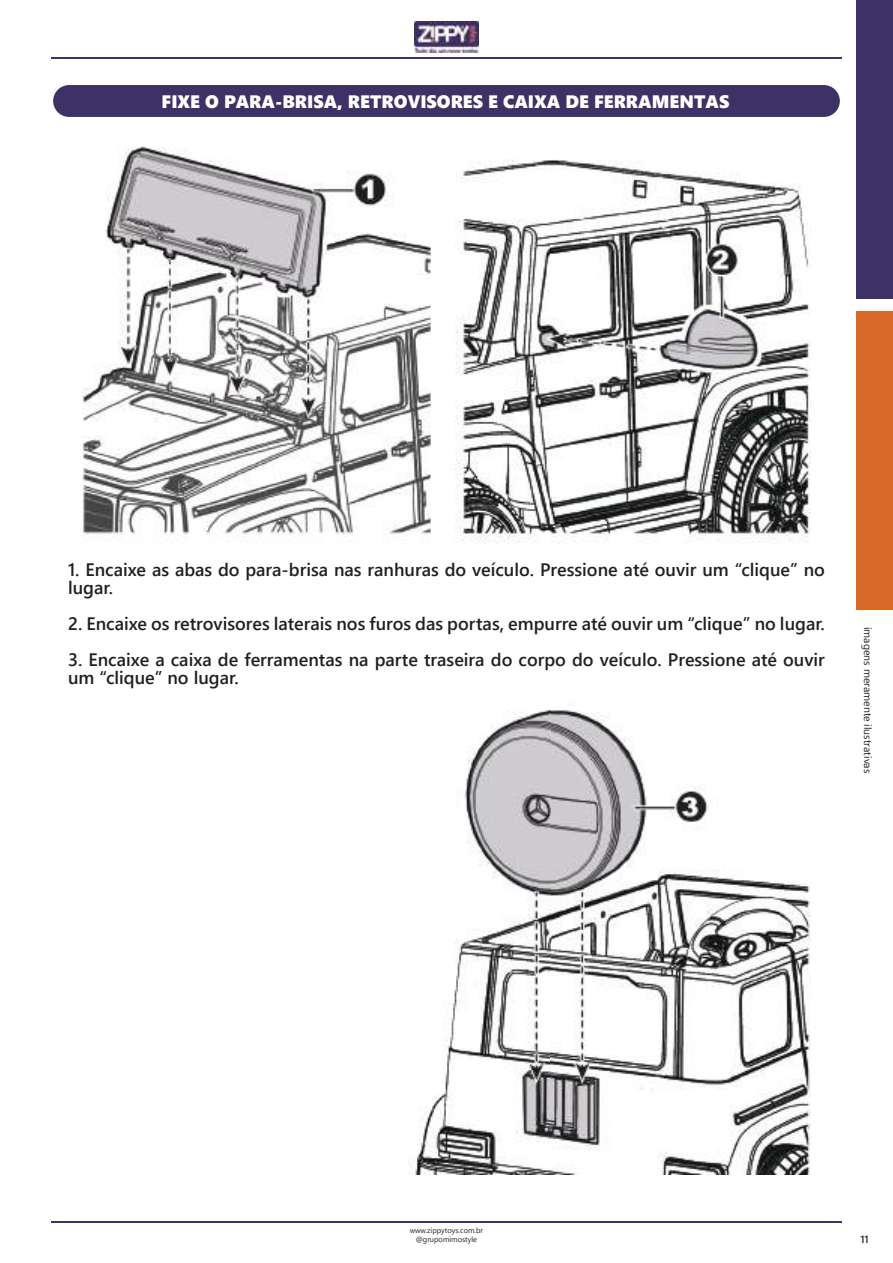
<style>
.page{position:relative;width:893px;height:1263px;background:#fff}
.page>*{position:absolute;margin:0;border:0;box-sizing:border-box;transform-origin:0 0}
.t1{font:600 18px/18px "Segoe UI";color:#241f1f}
.t2{font:18px "Segoe UI Black";color:#fff}
.t3{font:10.5px "Segoe UI";color:#241f1f}
.t4{font:600 10.5px "Segoe UI";color:#241f1f}
.t5{font:7.5px/9px "Segoe UI";color:#241f1f;text-align:center}
</style>
<div class="page">
<img style="left:83px;top:146px;width:727px;height:1028px">
<div style="left:53px;top:85px;width:787px;height:32px;background:#3d3166;border-radius:16px"></div>
<img style="left:414px;top:21px;width:65px;height:31px">
<hr style="left:51px;top:57px;width:791px;height:1px;background:#3d3166">
<div style="left:857px;top:0;width:36px;height:299px;background:#3d3166"></div>
<div style="left:857px;top:311px;width:36px;height:299px;background:#da6a29"></div>
<hr style="left:51px;top:1221px;width:791px;height:2px;background:#3d3166">
<p class="t2" style="left:162px;top:88px;width:569px">FIXE O PARA-BRISA, RETROVISORES E CAIXA DE FERRAMENTAS</p>
<p class="t1" style="left:68px;top:560px;width:758px">1. Encaixe as abas do para-brisa nas ranhuras do veículo. Pressione até ouvir um “clique” no lugar.</p>
<p class="t1" style="left:68px;top:614px;width:758px">2. Encaixe os retrovisores laterais nos furos das portas, empurre até ouvir um “clique” no lugar.</p>
<p class="t1" style="left:68px;top:650px;width:758px">3. Encaixe a caixa de ferramentas na parte traseira do corpo do veículo. Pressione até ouvir um “clique” no lugar.</p>
<p class="t3" style="left:875px;top:627px;width:148px;rotate:90deg">imagens meramente ilustrativas</p>
<p class="t5" style="left:410px;top:1226px;width:75px">www.zippytoys.com.br @grupomimostyle</p>
<p class="t4" style="left:860px;top:1231px;width:10px">11</p>
</div>
